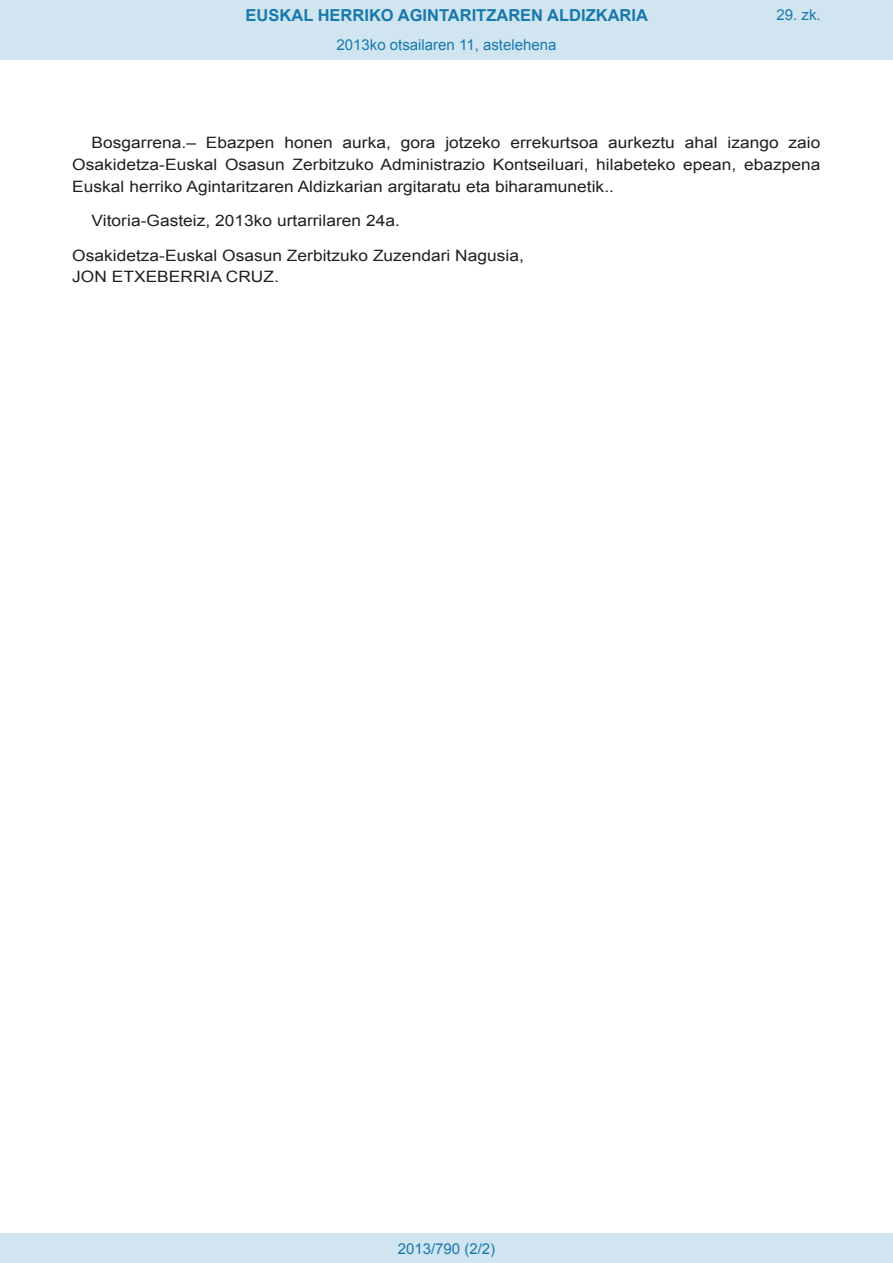
<style>
.page{position:relative;width:893px;height:1263px;background:#fff}
.page>*{position:absolute;margin:0;border:0;box-sizing:border-box;transform-origin:0 0}
.t1{font:700 16.5px "Arial";color:#1879ad}
.BOPVDetalle{font:15.6px/21.8px "Arial";color:#231f20;text-align:justify;scale:1.11 1}
.BOPVFirmaPuesto{font:15.6px "Arial";color:#231f20;scale:1.11 1}
.BOPVFirmaLugFec{font:15.6px "Arial";color:#231f20;scale:1.11 1}
.BOPVFirmaNombre{font:15.6px "Arial";color:#231f20;scale:1.11 1}
.Paginacion_Centro{font:15px "Arial";color:#1879ad}
</style>
<div class="page">
<div style="left:0;top:0;width:893px;height:60px;background:#d0e5f0"></div>
<div style="left:0;top:1233px;width:893px;height:30px;background:#d0e5f0"></div>
<p class="t1" style="left:246px;top:4px;width:404px">EUSKAL HERRIKO AGINTARITZAREN ALDIZKARIA</p>
<p class="Paginacion_Centro" style="left:337px;top:35px;width:221px">2013ko otsailaren 11, astelehena</p>
<p class="Paginacion_Centro" style="left:776px;top:5px;width:46px">29. zk.</p>
<p class="BOPVDetalle" style="left:72px;top:132px;width:676px;text-indent:19px">Bosgarrena.– Ebazpen honen aurka, gora jotzeko errekurtsoa aurkeztu ahal izango zaio Osakidetza-Euskal Osasun Zerbitzuko Administrazio Kontseiluari, hilabeteko epean, ebazpena Euskal herriko Agintaritzaren Aldizkarian argitaratu eta biharamunetik..</p>
<p class="BOPVFirmaLugFec" style="left:92px;top:210px;width:279px">Vitoria-Gasteiz, 2013ko urtarrilaren 24a.</p>
<p class="BOPVFirmaPuesto" style="left:72px;top:245px;width:408px">Osakidetza-Euskal Osasun Zerbitzuko Zuzendari Nagusia,</p>
<p class="BOPVFirmaNombre" style="left:72px;top:267px;width:188px">JON ETXEBERRIA CRUZ.</p>
<p class="Paginacion_Centro" style="left:398px;top:1238px;width:99px">2013/790 (2/2)</p>
</div>
